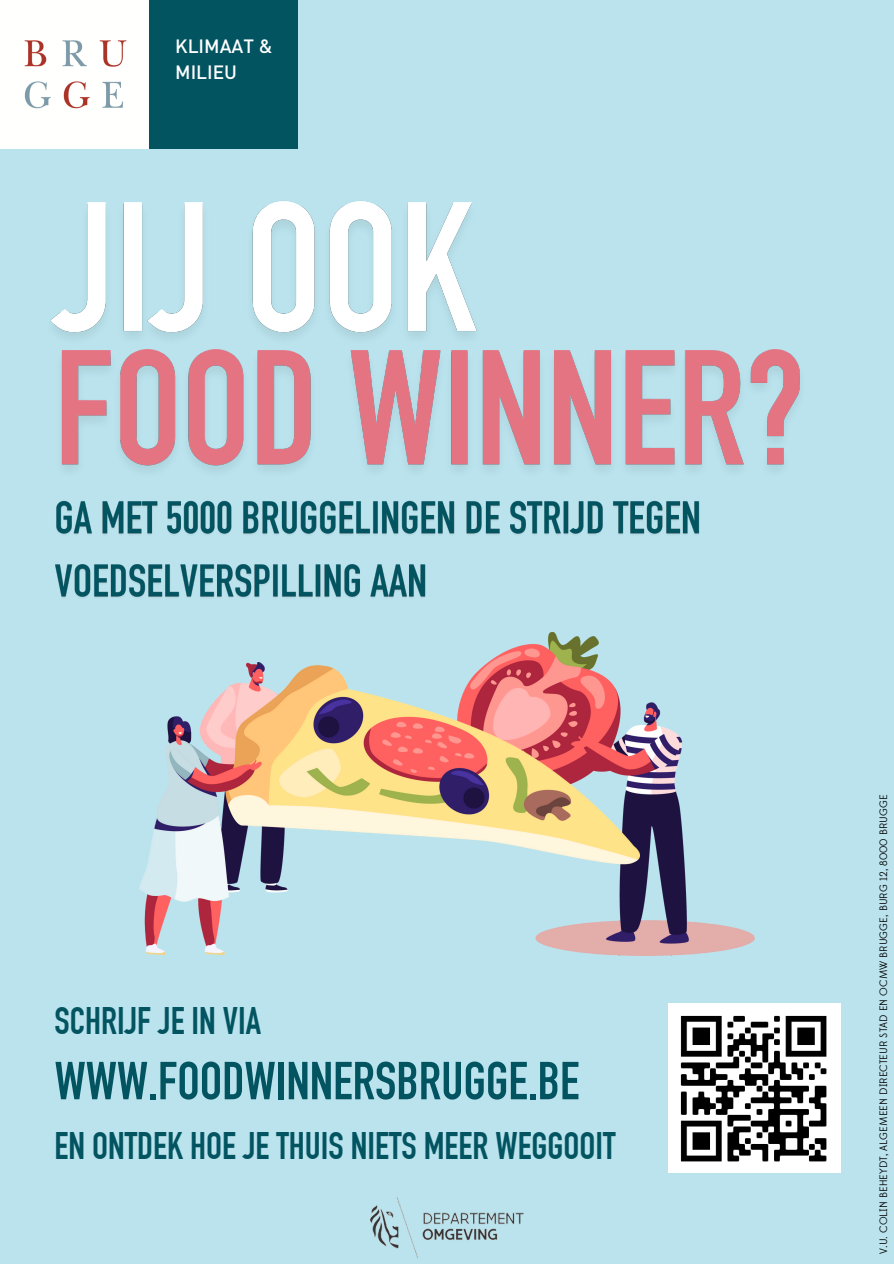
<style>
.page{position:relative;width:894px;height:1264px;background:#fff}
.page>*{position:absolute;margin:0;border:0;box-sizing:border-box;transform-origin:0 0}
.t1{font:700 52.5px "DIN Condensed";color:#025461}
.t2{font:700 37.5px "DIN Condensed";color:#025461}
.t3{font:500 19.05px "DIN Pro";color:#fff}
.t4{font:10.65px "Edmondsans";color:#000}
</style>
<div class="page">
<div style="left:0;top:0;width:893px;height:1263px;background:#bae3ed"></div>
<img style="left:487px;top:632px;width:266px;height:323px">
<img style="left:140px;top:663px;width:499px;height:291px">
<img style="left:0;top:0;width:149px;height:149px">
<div style="left:149px;top:0;width:148px;height:149px;background:#025461"></div>
<img style="left:668px;top:1003px;width:172px;height:169px">
<img style="left:370px;top:1197px;width:153px;height:60px">
<img style="left:55px;top:530px;width:645px;height:67px">
<img style="left:50px;top:201px;width:750px;height:329px">
<p class="t3" style="left:175px;top:33px;width:99px">KLIMAAT &amp;</p>
<p class="t3" style="left:175px;top:59px;width:63px">MILIEU</p>
<p class="t2" style="left:55px;top:1007px;width:208px">SCHRIJF JE IN VIA</p>
<p class="t1" style="left:55px;top:1061px;width:526px">WWW.FOODWINNERSBRUGGE.BE</p>
<p class="t2" style="left:55px;top:1132px;width:562px">EN ONTDEK HOE JE THUIS NIETS MEER WEGGOOIT</p>
<p class="t4" style="left:877px;top:1253px;width:461px;rotate:-90deg">V.U. COLIN BEHEYDT, ALGEMEEN DIRECTEUR STAD EN OCMW BRUGGE, BURG 12, 8000 BRUGGE</p>
</div>
